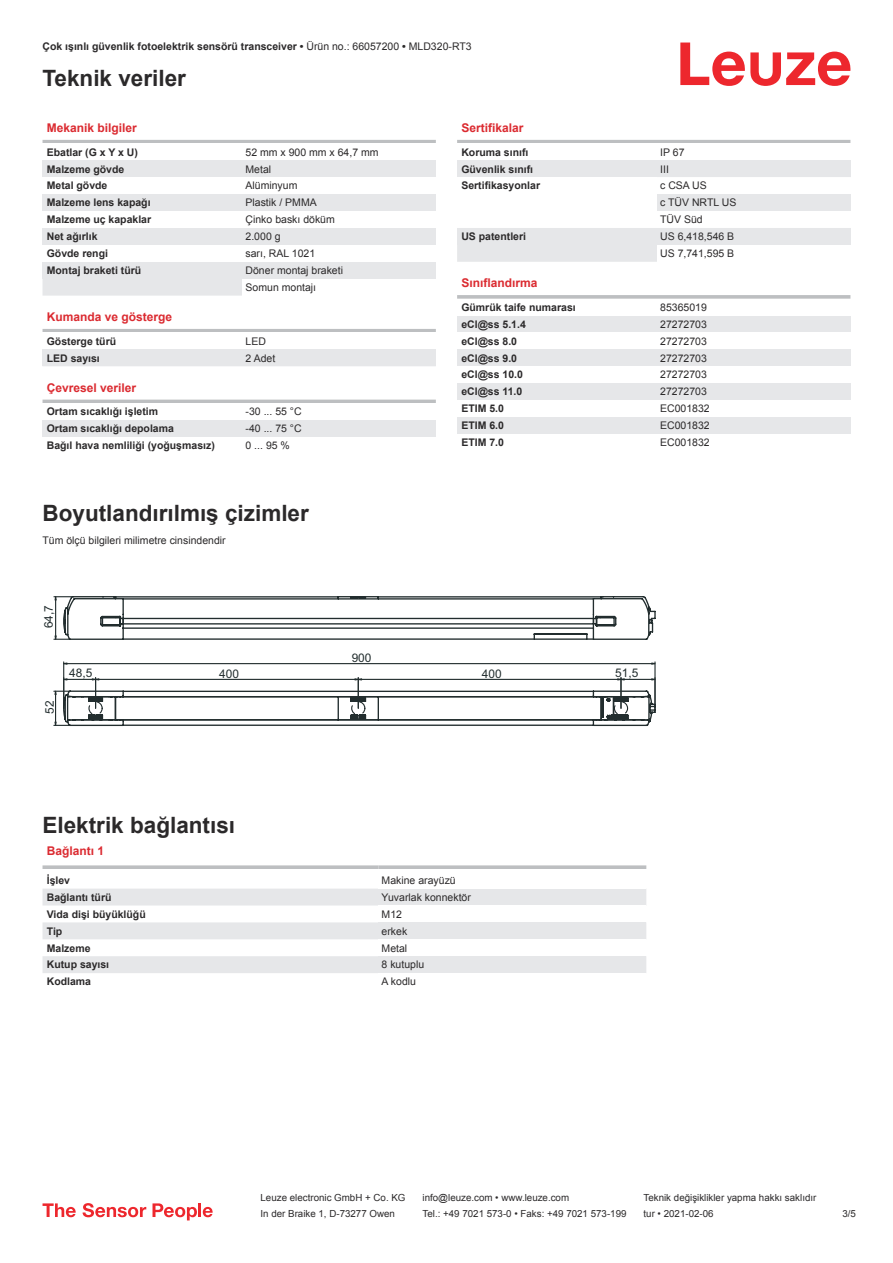
<style>
.page{position:relative;width:893px;height:1263px;background:#fff}
.page>*{position:absolute;margin:0;border:0;box-sizing:border-box;transform-origin:0 0}
.t1{font:700 22.5px "Arial";color:#2b292a}
.t2{font:700 12px "Arial";color:#db2a30}
.t3{font:11.85px "Arial";color:#222d2e}
.t4{font:700 10.5px "Arial";color:#2b292a}
.t5{font:10.5px/17px "Arial";color:#2b292a}
.t6{font:9.75px "Arial";color:#2b292a}
.s1{font-weight:400}
</style>
<div class="page">
<svg style="left:680px;top:43px;width:170px;height:43px"></svg>
<div style="left:43px;top:279px;width:199px;height:17px;background:#e6e7e9"></div>
<hr style="left:43px;top:140px;width:393px;height:3px;background:#bdbfc1">
<div style="left:43px;top:160px;width:199px;height:17px;background:#e6e7e9"></div>
<div style="left:242px;top:160px;width:194px;height:17px;background:#e6e7e9"></div>
<div style="left:43px;top:194px;width:199px;height:17px;background:#e6e7e9"></div>
<div style="left:242px;top:194px;width:194px;height:17px;background:#e6e7e9"></div>
<div style="left:43px;top:228px;width:199px;height:17px;background:#e6e7e9"></div>
<div style="left:242px;top:228px;width:194px;height:17px;background:#e6e7e9"></div>
<div style="left:43px;top:262px;width:199px;height:17px;background:#e6e7e9"></div>
<div style="left:242px;top:262px;width:194px;height:17px;background:#e6e7e9"></div>
<hr style="left:43px;top:329px;width:393px;height:3px;background:#bdbfc1">
<div style="left:43px;top:349px;width:199px;height:17px;background:#e6e7e9"></div>
<div style="left:242px;top:349px;width:194px;height:17px;background:#e6e7e9"></div>
<hr style="left:43px;top:400px;width:393px;height:3px;background:#bdbfc1">
<div style="left:43px;top:420px;width:199px;height:17px;background:#e6e7e9"></div>
<div style="left:242px;top:420px;width:194px;height:17px;background:#e6e7e9"></div>
<svg style="left:43px;top:889px;width:335px;height:84px;fill:#e6e7e9"></svg>
<svg style="left:43px;top:865px;width:335px;height:4px"></svg>
<svg style="left:378px;top:865px;width:268px;height:4px"></svg>
<div style="left:378px;top:888px;width:268px;height:17px;background:#e6e7e9"></div>
<div style="left:378px;top:922px;width:268px;height:17px;background:#e6e7e9"></div>
<div style="left:378px;top:956px;width:268px;height:17px;background:#e6e7e9"></div>
<div style="left:457px;top:245px;width:200px;height:17px;background:#e6e7e9"></div>
<hr style="left:457px;top:140px;width:393px;height:3px;background:#bdbfc1">
<div style="left:457px;top:160px;width:200px;height:17px;background:#e6e7e9"></div>
<div style="left:657px;top:160px;width:193px;height:17px;background:#e6e7e9"></div>
<div style="left:657px;top:194px;width:193px;height:17px;background:#e6e7e9"></div>
<div style="left:457px;top:228px;width:200px;height:17px;background:#e6e7e9"></div>
<div style="left:657px;top:228px;width:193px;height:17px;background:#e6e7e9"></div>
<svg style="left:457px;top:295px;width:393px;height:4px;background:#c3c5c7"></svg>
<div style="left:457px;top:316px;width:200px;height:16px;background:#e6e7e9"></div>
<div style="left:657px;top:316px;width:193px;height:16px;background:#e6e7e9"></div>
<div style="left:457px;top:349px;width:200px;height:17px;background:#e6e7e9"></div>
<div style="left:657px;top:349px;width:193px;height:17px;background:#e6e7e9"></div>
<div style="left:457px;top:383px;width:200px;height:17px;background:#e6e7e9"></div>
<div style="left:657px;top:383px;width:193px;height:17px;background:#e6e7e9"></div>
<div style="left:457px;top:417px;width:200px;height:17px;background:#e6e7e9"></div>
<div style="left:657px;top:417px;width:193px;height:17px;background:#e6e7e9"></div>
<svg style="left:43px;top:1203px;width:33px;height:14px"></svg>
<svg style="left:83px;top:1203px;width:63px;height:14px"></svg>
<svg style="left:153px;top:1203px;width:44px;height:17px"></svg>
<hr style="left:198px;top:1203px;width:3px;height:14px;background:#ed272d">
<svg style="left:203px;top:1207px;width:10px;height:10px"></svg>
<svg style="left:68px;top:664px;width:534px;height:1px"></svg>
<hr style="left:63px;top:662px;width:1px;height:46px;background:#222d2e">
<hr style="left:654px;top:662px;width:2px;height:46px;background:#222d2e">
<hr style="left:67px;top:663px;width:585px;height:1px;background:#222d2e">
<svg style="left:63px;top:662px;width:5px;height:3px"></svg>
<svg style="left:650px;top:662px;width:6px;height:3px"></svg>
<svg style="left:54px;top:596px;width:602px;height:44px"></svg>
<svg style="left:54px;top:677px;width:602px;height:49px"></svg>
<p class="t4" style="left:43px;top:39px;width:431px">Çok ışınlı güvenlik fotoelektrik sensörü transceiver • <span class="s1">Ürün no.: 66057200</span> • <span class="s1">MLD320-RT3</span></p>
<h1 class="t1" style="left:43px;top:63px;width:145px">Teknik veriler</h1>
<p class="t2" style="left:47px;top:120px;width:92px">Mekanik bilgiler</p>
<p class="t4" style="left:47px;top:145px;width:93px">Ebatlar (G x Y x U)</p>
<p class="t5" style="left:246px;top:143px;width:135px">52 mm x 900 mm x 64,7 mm</p>
<p class="t4" style="left:47px;top:161px;width:79px">Malzeme gövde</p>
<p class="t5" style="left:246px;top:160px;width:27px">Metal</p>
<p class="t4" style="left:47px;top:178px;width:62px">Metal gövde</p>
<p class="t5" style="left:246px;top:177px;width:53px">Alüminyum</p>
<p class="t4" style="left:47px;top:195px;width:105px">Malzeme lens kapağı</p>
<p class="t5" style="left:246px;top:194px;width:73px">Plastik / PMMA</p>
<p class="t4" style="left:47px;top:212px;width:106px">Malzeme uç kapaklar</p>
<p class="t5" style="left:246px;top:211px;width:91px">Çinko baskı döküm</p>
<p class="t4" style="left:47px;top:229px;width:52px">Net ağırlık</p>
<p class="t5" style="left:246px;top:228px;width:37px">2.000 g</p>
<p class="t4" style="left:47px;top:246px;width:63px">Gövde rengi</p>
<p class="t5" style="left:246px;top:245px;width:71px">sarı, RAL 1021</p>
<p class="t4" style="left:47px;top:263px;width:96px">Montaj braketi türü</p>
<p class="t5" style="left:246px;top:262px;width:99px">Döner montaj braketi<br>Somun montajı</p>
<p class="t2" style="left:47px;top:309px;width:127px">Kumanda ve gösterge</p>
<p class="t4" style="left:47px;top:334px;width:71px">Gösterge türü</p>
<p class="t5" style="left:246px;top:333px;width:22px">LED</p>
<p class="t4" style="left:47px;top:350px;width:55px">LED sayısı</p>
<p class="t5" style="left:246px;top:349px;width:31px">2 Adet</p>
<p class="t2" style="left:47px;top:379px;width:91px">Çevresel veriler</p>
<p class="t4" style="left:47px;top:404px;width:113px">Ortam sıcaklığı işletim</p>
<p class="t5" style="left:246px;top:403px;width:58px">-30 ... 55 °C</p>
<p class="t4" style="left:47px;top:421px;width:129px">Ortam sıcaklığı depolama</p>
<p class="t5" style="left:246px;top:420px;width:58px">-40 ... 75 °C</p>
<p class="t4" style="left:47px;top:438px;width:170px">Bağıl hava nemliliği (yoğuşmasız)</p>
<p class="t5" style="left:246px;top:437px;width:46px">0 ... 95 %</p>
<p class="t2" style="left:461px;top:120px;width:64px">Sertifikalar</p>
<p class="t4" style="left:461px;top:145px;width:69px">Koruma sınıfı</p>
<p class="t5" style="left:660px;top:143px;width:26px">IP 67</p>
<p class="t4" style="left:461px;top:161px;width:73px">Güvenlik sınıfı</p>
<p class="t5" style="left:660px;top:160px;width:10px">III</p>
<p class="t4" style="left:461px;top:178px;width:80px">Sertifikasyonlar</p>
<p class="t5" style="left:660px;top:177px;width:78px">c CSA US<br>c TÜV NRTL US<br>TÜV Süd</p>
<p class="t4" style="left:461px;top:229px;width:66px">US patentleri</p>
<p class="t5" style="left:660px;top:228px;width:76px">US 6,418,546 B<br>US 7,741,595 B</p>
<p class="t2" style="left:461px;top:275px;width:78px">Sınıflandırma</p>
<p class="t4" style="left:461px;top:300px;width:116px">Gümrük taife numarası</p>
<p class="t5" style="left:660px;top:299px;width:48px">85365019</p>
<p class="t4" style="left:461px;top:317px;width:66px">eCl@ss 5.1.4</p>
<p class="t5" style="left:660px;top:316px;width:48px">27272703</p>
<p class="t4" style="left:461px;top:334px;width:57px">eCl@ss 8.0</p>
<p class="t5" style="left:660px;top:333px;width:48px">27272703</p>
<p class="t4" style="left:461px;top:350px;width:57px">eCl@ss 9.0</p>
<p class="t5" style="left:660px;top:349px;width:48px">27272703</p>
<p class="t4" style="left:461px;top:367px;width:63px">eCl@ss 10.0</p>
<p class="t5" style="left:660px;top:366px;width:48px">27272703</p>
<p class="t4" style="left:461px;top:384px;width:63px">eCl@ss 11.0</p>
<p class="t5" style="left:660px;top:383px;width:48px">27272703</p>
<p class="t4" style="left:461px;top:401px;width:44px">ETIM 5.0</p>
<p class="t5" style="left:660px;top:400px;width:51px">EC001832</p>
<p class="t4" style="left:461px;top:418px;width:44px">ETIM 6.0</p>
<p class="t5" style="left:660px;top:417px;width:51px">EC001832</p>
<p class="t4" style="left:461px;top:435px;width:44px">ETIM 7.0</p>
<p class="t5" style="left:660px;top:434px;width:51px">EC001832</p>
<h1 class="t1" style="left:43px;top:497px;width:268px">Boyutlandırılmış çizimler</h1>
<p class="t5" style="left:43px;top:532px;width:185px">Tüm ölçü bilgileri milimetre cinsindendir</p>
<p class="t3" style="left:44px;top:628px;width:25px;rotate:-90deg">64,7</p>
<p class="t3" style="left:45px;top:714px;width:15px;rotate:-90deg">52</p>
<p class="t3" style="left:352px;top:653px;width:21px">900</p>
<p class="t3" style="left:69px;top:668px;width:25px">48,5</p>
<p class="t3" style="left:219px;top:669px;width:21px">400</p>
<p class="t3" style="left:482px;top:669px;width:21px">400</p>
<h1 class="t1" style="left:43px;top:809px;width:194px">Elektrik bağlantısı</h1>
<p class="t2" style="left:47px;top:842px;width:59px">Bağlantı 1</p>
<p class="t4" style="left:47px;top:873px;width:25px">İşlev</p>
<p class="t5" style="left:382px;top:872px;width:76px">Makine arayüzü</p>
<p class="t4" style="left:47px;top:890px;width:66px">Bağlantı türü</p>
<p class="t5" style="left:382px;top:888px;width:91px">Yuvarlak konnektör</p>
<p class="t4" style="left:47px;top:907px;width:101px">Vida dişi büyüklüğü</p>
<p class="t5" style="left:382px;top:906px;width:22px">M12</p>
<p class="t4" style="left:47px;top:923px;width:17px">Tip</p>
<p class="t5" style="left:382px;top:922px;width:27px">erkek</p>
<p class="t4" style="left:47px;top:940px;width:45px">Malzeme</p>
<p class="t5" style="left:382px;top:939px;width:27px">Metal</p>
<p class="t4" style="left:47px;top:957px;width:64px">Kutup sayısı</p>
<p class="t5" style="left:382px;top:956px;width:44px">8 kutuplu</p>
<p class="t4" style="left:47px;top:974px;width:46px">Kodlama</p>
<p class="t5" style="left:382px;top:973px;width:36px">A kodlu</p>
<p class="t3" style="left:615px;top:668px;width:25px">51,5</p>
<p class="t6" style="left:261px;top:1191px;width:146px">Leuze electronic GmbH + Co. KG</p>
<p class="t6" style="left:423px;top:1191px;width:148px">info@leuze.com • www.leuze.com</p>
<p class="t6" style="left:644px;top:1191px;width:174px">Teknik değişiklikler yapma hakkı saklıdır</p>
<p class="t6" style="left:261px;top:1207px;width:136px">In der Braike 1, D-73277 Owen</p>
<p class="t6" style="left:423px;top:1207px;width:205px">Tel.: +49 7021 573-0 • Faks: +49 7021 573-199</p>
<p class="t6" style="left:644px;top:1207px;width:72px">tur • 2021-02-06</p>
<p class="t6" style="left:842px;top:1208px;width:15px">3 /5</p>
</div>
